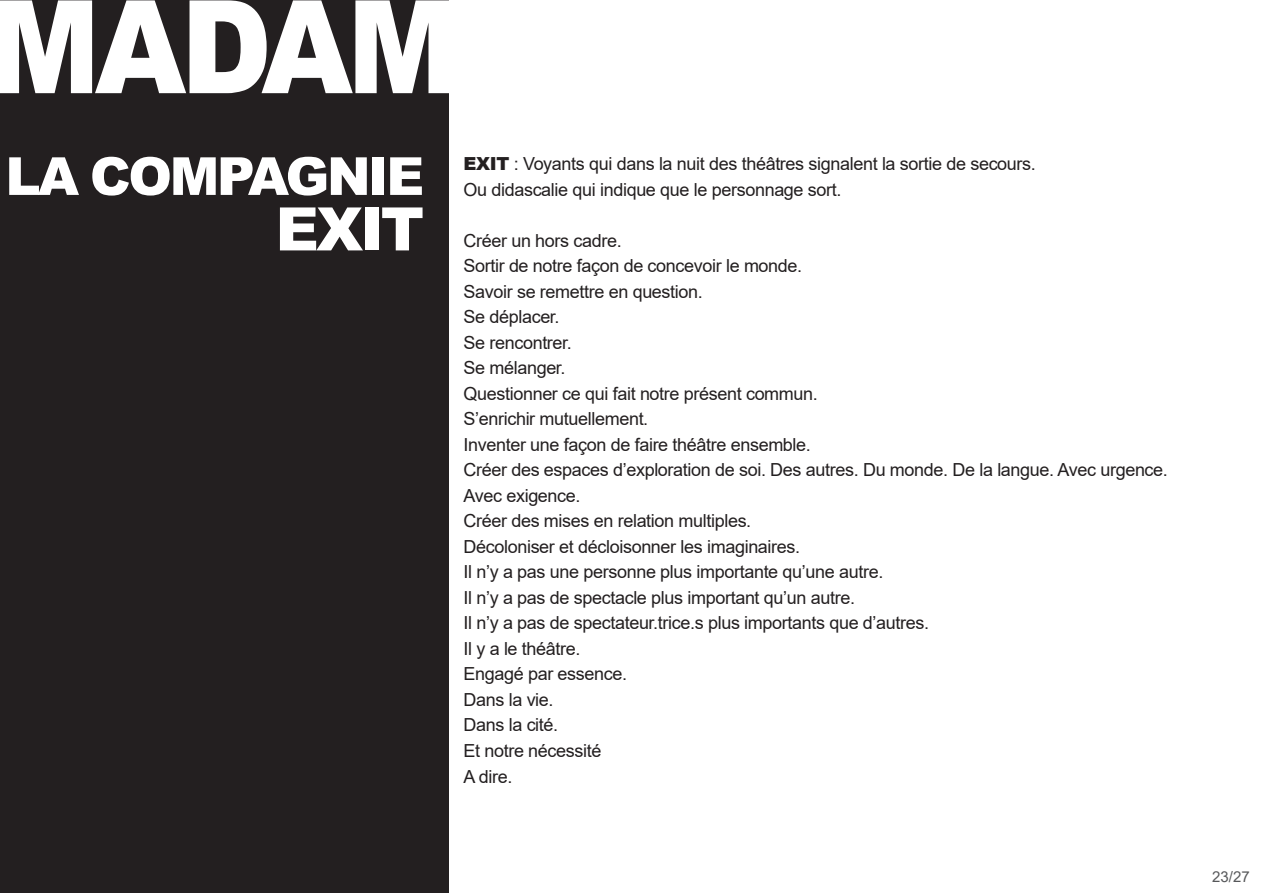
<style>
.page{position:relative;width:1263px;height:893px;background:#fff}
.page>*{position:absolute;margin:0;border:0;box-sizing:border-box;transform-origin:0 0}
.t1{font:900 60px "Arial";color:#fff}
.t2{font:900 52.5px "Arial";letter-spacing:-.045em;color:#fff}
.t3{font:18px/25.5px "Arial";letter-spacing:-.02em;color:#231f20}
.t4{font:15px "Arial";color:#57585a}
.s1{font-weight:900}
</style>
<div class="page">
<div style="left:0;top:0;width:449px;height:893px;background:#231f20"></div>
<svg style="left:0;top:0;width:449px;height:93px"></svg>
<h2 class="t2" style="left:5px;top:138px;width:420px">LA COMPAGNIE</h2>
<h1 class="t1" style="left:276px;top:185px;width:150px">EXIT</h1>
<p class="t3" style="left:463px;top:151px;width:574px"><span class="s1">EXIT</span> : Voyants qui dans la nuit des théâtres signalent la sortie de secours.<br>Ou didascalie qui indique que le personnage sort.</p>
<p class="t3" style="left:463px;top:228px;width:706px">Créer un hors cadre.<br>Sortir de notre façon de concevoir le monde.<br>Savoir se remettre en question.<br>Se déplacer.<br>Se rencontrer.<br>Se mélanger.<br>Questionner ce qui fait notre présent commun.<br>S’enrichir mutuellement.<br>Inventer une façon de faire théâtre ensemble.<br>Créer des espaces d’exploration de soi. Des autres. Du monde. De la langue. Avec urgence.<br>Avec exigence.<br>Créer des mises en relation multiples.<br>Décoloniser et décloisonner les imaginaires.<br>Il n’y a pas une personne plus importante qu’une autre.<br>Il n’y a pas de spectacle plus important qu’un autre.<br>Il n’y a pas de spectateur.trice.s plus importants que d’autres.<br>Il y a le théâtre.<br>Engagé par essence.<br>Dans la vie.<br>Dans la cité.<br>Et notre nécessité<br>A dire.</p>
<p class="t4" style="left:1212px;top:866px;width:39px">23/27</p>
</div>
